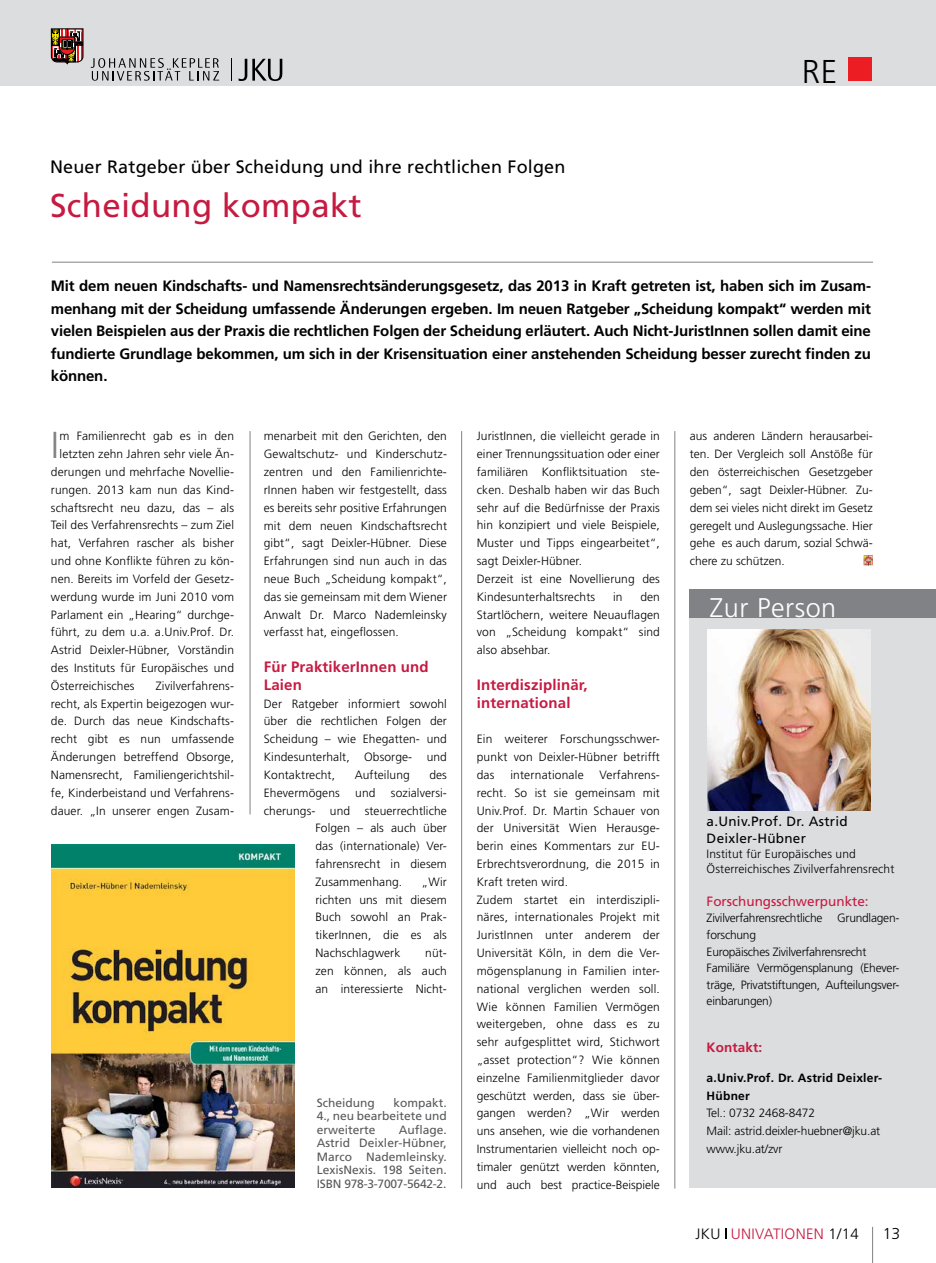
<style>
.page{position:relative;width:936px;height:1263px;background:#fff}
.page>*{position:absolute;margin:0;border:0;box-sizing:border-box;transform-origin:0 0}
.t1{font:300 37.5px "Frutiger LT Std";color:#808285}
.t2{font:33px "Frutiger LT Std";letter-spacing:.01em;color:#c61a41}
.t3{font:300 33px "Frutiger LT Std";color:#000}
.t4{font:300 27px "Frutiger LT Std";letter-spacing:.02em;color:#fff}
.t5{font:18px "Frutiger LT Std";letter-spacing:.01em;color:#000}
.t6{font:300 15.75px "Frutiger LT Std";color:#000}
.t7{font:700 15px/22.5px "Frutiger LT Std";letter-spacing:-.01em;color:#000;text-align:justify}
.t8{font:700 15px/17.9px "Frutiger LT Std";letter-spacing:.01em;color:#c61a41}
.t9{font:300 15px "Frutiger LT Std";letter-spacing:.02em;color:#c61a41}
.t10{font:13.5px/16.5px "Frutiger LT Std";letter-spacing:.02em;color:#000}
.t11{font:13.5px "Frutiger LT Std";color:#c61a41}
.t12{font:700 13.5px "Frutiger LT Std";letter-spacing:.01em;color:#c61a41}
.t13{font:300 12px/17.9px "Frutiger LT Std";letter-spacing:.01em;color:#000;text-align:justify}
.t14{font:300 12px/16.5px "Frutiger LT Std";letter-spacing:-.02em;color:#000}
.t15{font:12px/13.5px "Frutiger LT Std";color:#58595b;text-align:justify}
.t16{font:300 12px/17.9px "Frutiger LT Std";letter-spacing:-.01em;color:#000}
.t17{font:700 12px/17.9px "Frutiger LT Std";letter-spacing:.02em;color:#000}
.s1{color:#000}
</style>
<div class="page">
<div style="left:0;top:0;width:935px;height:85px;background:#dcddde"></div>
<svg style="left:51px;top:28px;width:33px;height:36px"></svg>
<svg style="left:231px;top:59px;width:1px;height:22px"></svg>
<svg style="left:238px;top:59px;width:44px;height:22px"></svg>
<svg style="left:91px;top:58px;width:128px;height:23px"></svg>
<hr style="left:872px;top:1227px;width:1px;height:36px;background:#808285">
<hr style="left:52px;top:262px;width:821px;height:1px;background:#808285">
<div style="left:848px;top:57px;width:24px;height:24px;background:#ed1d24"></div>
<svg style="left:863px;top:555px;width:9px;height:10px"></svg>
<div style="left:689px;top:610px;width:246px;height:578px;background:#dcddde"></div>
<hr style="left:461px;top:431px;width:1px;height:757px;background:#808285">
<hr style="left:674px;top:431px;width:1px;height:757px;background:#808285">
<div style="left:689px;top:589px;width:246px;height:28px;background:#808285"></div>
<img style="left:707px;top:629px;width:163px;height:182px">
<hr style="left:250px;top:431px;width:1px;height:383px;background:#808285">
<img style="left:52px;top:845px;width:242px;height:343px">
<h3 class="t5" style="left:50px;top:156px;width:517px">Neuer Ratgeber über Scheidung und ihre rechtlichen Folgen</h3>
<h2 class="t2" style="left:50px;top:186px;width:313px">Scheidung kompakt</h2>
<h2 class="t3" style="left:801px;top:53px;width:37px">RE</h2>
<p class="t7" style="left:51px;top:275px;width:821px">Mit dem neuen Kindschafts- und Namensrechtsänderungsgesetz, das 2013 in Kraft getreten ist, haben sich im Zusam&shy;menhang mit der Scheidung umfassende Änderungen ergeben. Im neuen Ratgeber „Scheidung kompakt“ werden mit vielen Beispielen aus der Praxis die rechtlichen Folgen der Scheidung erläutert. Auch Nicht-JuristInnen sollen damit eine fundierte Grundlage bekommen, um sich in der Krisensituation einer anstehenden Scheidung besser zurecht finden zu können.</p>
<h1 class="t1" style="left:51px;top:424px;width:10px">I</h1>
<p class="t13" style="left:60px;top:427px;width:176px">m Familienrecht gab es in den</p>
<p class="t13" style="left:60px;top:445px;width:176px">letzten zehn Jahren sehr viele Än-</p>
<p class="t13" style="left:51px;top:463px;width:185px">derungen und mehrfache Novellie-</p>
<p class="t13" style="left:51px;top:481px;width:185px">rungen. 2013 kam nun das Kind-</p>
<p class="t13" style="left:51px;top:499px;width:185px">schaftsrecht neu dazu, das – als</p>
<p class="t13" style="left:51px;top:516px;width:185px">Teil des Verfahrensrechts – zum Ziel</p>
<p class="t13" style="left:51px;top:534px;width:185px">hat, Verfahren rascher als bisher</p>
<p class="t13" style="left:51px;top:552px;width:185px">und ohne Konflikte führen zu kön-</p>
<p class="t13" style="left:51px;top:570px;width:185px">nen. Bereits im Vorfeld der Gesetz-</p>
<p class="t13" style="left:51px;top:588px;width:185px">werdung wurde im Juni 2010 vom</p>
<p class="t13" style="left:51px;top:606px;width:185px">Parlament ein „Hearing“ durchge-</p>
<p class="t13" style="left:51px;top:623px;width:185px">führt, zu dem u.a. a.Univ.Prof. Dr.</p>
<p class="t13" style="left:51px;top:641px;width:185px">Astrid Deixler-Hübner, Vorständin</p>
<p class="t13" style="left:51px;top:659px;width:185px">des Instituts für Europäisches und</p>
<p class="t13" style="left:51px;top:677px;width:85px">Österreichisches</p>
<p class="t13" style="left:51px;top:677px;width:185px;text-indent:105px">Zivilverfahrens&shy;recht, als Expertin beigezogen wur&shy;de. Durch das neue Kindschafts&shy;recht gibt es nun umfassende Änderungen betreffend Obsorge, Namensrecht, Familiengerichtshil&shy;fe, Kinderbeistand und Verfahrens&shy;dauer. „In unserer engen Zusam-</p>
<p class="t13" style="left:264px;top:427px;width:185px">menarbeit mit den Gerichten, den Gewaltschutz- und Kinderschutz&shy;zentren und den Familienrichte&shy;rInnen haben wir festgestellt, dass es bereits sehr positive Erfahrungen mit dem neuen Kindschaftsrecht gibt“, sagt Deixler-Hübner. Diese Erfahrungen sind nun auch in das neue Buch „Scheidung kompakt“, das sie gemeinsam mit dem Wiener Anwalt Dr. Marco Nademleinsky verfasst hat, eingeflossen.</p>
<p class="t8" style="left:264px;top:658px;width:166px">Für PraktikerInnen und<br>Laien</p>
<p class="t13" style="left:264px;top:695px;width:185px">Der Ratgeber informiert sowohl über die rechtlichen Folgen der Scheidung – wie Ehegatten- und Kindesunterhalt, Obsorge- und Kontaktrecht,</p>
<p class="t13" style="left:354px;top:766px;width:57px">Aufteilung</p>
<p class="t13" style="left:429px;top:766px;width:19px">des</p>
<p class="t13" style="left:264px;top:784px;width:77px">Ehevermögens</p>
<p class="t13" style="left:355px;top:784px;width:22px">und</p>
<p class="t13" style="left:391px;top:784px;width:57px">sozialversi-</p>
<p class="t13" style="left:264px;top:802px;width:185px">cherungs- und steuerrechtliche</p>
<p class="t13" style="left:315px;top:819px;width:133px">Folgen – als auch über</p>
<p class="t13" style="left:315px;top:837px;width:133px">das (internationale) Ver-</p>
<p class="t13" style="left:315px;top:855px;width:133px">fahrensrecht in diesem</p>
<p class="t13" style="left:315px;top:873px;width:88px">Zusammenhang.</p>
<p class="t13" style="left:315px;top:873px;width:133px;text-indent:106px">„Wir richten uns mit diesem Buch sowohl an Prak&shy;tikerInnen, die es als Nachschlagwerk</p>
<p class="t13" style="left:315px;top:944px;width:133px;text-indent:110px">nüt&shy;zen können, als auch an interessierte Nicht-</p>
<p class="t15" style="left:317px;top:1096px;width:131px;text-indent:76px">kompakt.<br>4., neu bearbeitete und erweiterte</p>
<p class="t15" style="left:317px;top:1096px;width:59px">Scheidung</p>
<p class="t15" style="left:317px;top:1123px;width:131px;text-indent:82px">Auflage.<br>Astrid Deixler-Hübner, Marco Nademleinsky.<br>LexisNexis. 198 Seiten.<br>ISBN 978-3-7007-5642-2.</p>
<p class="t13" style="left:476px;top:427px;width:185px;text-align:left">JuristInnen, die vielleicht gerade in einer Trennungssituation oder einer familiären Konfliktsituation ste&shy;cken. Deshalb haben wir das Buch sehr auf die Bedürfnisse der Praxis hin konzipiert und viele Beispiele, Muster und Tipps eingearbeitet“, sagt Deixler-Hübner.<br>Derzeit ist eine Novellierung des Kindesunterhaltsrechts</p>
<p class="t13" style="left:476px;top:588px;width:185px;text-indent:163px">den Startlöchern, weitere Neuauflagen von „Scheidung kompakt“ sind also absehbar.</p>
<p class="t8" style="left:476px;top:676px;width:112px">Interdisziplinär, international</p>
<p class="t13" style="left:476px;top:730px;width:185px">Ein weiterer Forschungsschwer&shy;punkt von Deixler-Hübner betrifft das</p>
<p class="t13" style="left:613px;top:588px;width:11px">in</p>
<p class="t13" style="left:476px;top:766px;width:185px;text-align:left;text-indent:123px">Verfahrens&shy;recht. So ist sie gemeinsam mit<br>Univ.Prof. Dr. Martin Schauer von der Universität Wien Herausge&shy;berin eines Kommentars zur EU-<br>Erbrechtsverordnung, die 2015 in<br>Kraft treten wird.<br>Zudem startet ein interdiszipli&shy;näres, internationales Projekt mit<br>JuristInnen unter anderem der<br>Universität Köln, in dem die Ver&shy;mögensplanung in Familien inter&shy;national verglichen werden soll.<br>Wie können Familien Vermögen weitergeben, ohne dass es zu sehr aufgesplittet wird, Stichwort „asset protection“? Wie können einzelne Familienmitglieder davor geschützt werden, dass sie über&shy;gangen werden? „Wir werden uns ansehen, wie die vorhandenen<br>Instrumentarien vielleicht noch op&shy;timaler genützt werden könnten, und auch best practice-Beispiele</p>
<p class="t13" style="left:510px;top:766px;width:75px">internationale</p>
<p class="t13" style="left:689px;top:427px;width:185px">aus anderen Ländern herausarbei&shy;ten. Der Vergleich soll Anstöße für den österreichischen Gesetzgeber geben“, sagt Deixler-Hübner. Zu&shy;dem sei vieles nicht direkt im Gesetz geregelt und Auslegungssache. Hier gehe es auch darum, sozial Schwä&shy;chere zu schützen.</p>
<h3 class="t4" style="left:709px;top:592px;width:128px">Zur Person</h3>
<p class="t10" style="left:706px;top:814px;width:142px">a.Univ.Prof. Dr. Astrid<br>Deixler-Hübner</p>
<p class="t13" style="left:706px;top:846px;width:189px;line-height:15px">Institut für Europäisches und<br>Österreichisches Zivilverfahrensrecht</p>
<p class="t11" style="left:706px;top:893px;width:164px">Forschungsschwerpunkte:</p>
<p class="t14" style="left:706px;top:910px;width:194px">Zivilverfahrensrechtliche Grundlagen&shy;forschung<br>Europäisches Zivilverfahrensrecht<br>Familiäre Vermögensplanung (Ehever&shy;träge, Privatstiftungen, Aufteilungsver&shy;einbarungen)</p>
<p class="t12" style="left:706px;top:1039px;width:57px">Kontakt:</p>
<p class="t17" style="left:706px;top:1069px;width:177px">a.Univ.Prof. Dr. Astrid Deixler-<br>Hübner</p>
<p class="t16" style="left:706px;top:1104px;width:175px">Tel.: 0732 2468-8472<br>Mail: astrid.deixler-huebner@jku.at www.jku.at/zvr</p>
<p class="t9" style="left:695px;top:1225px;width:165px"><span class="s1">JKU</span> UNIVATIONEN <span class="s1">1/14</span></p>
<h3 class="t6" style="left:882px;top:1225px;width:19px">13</h3>
</div>
